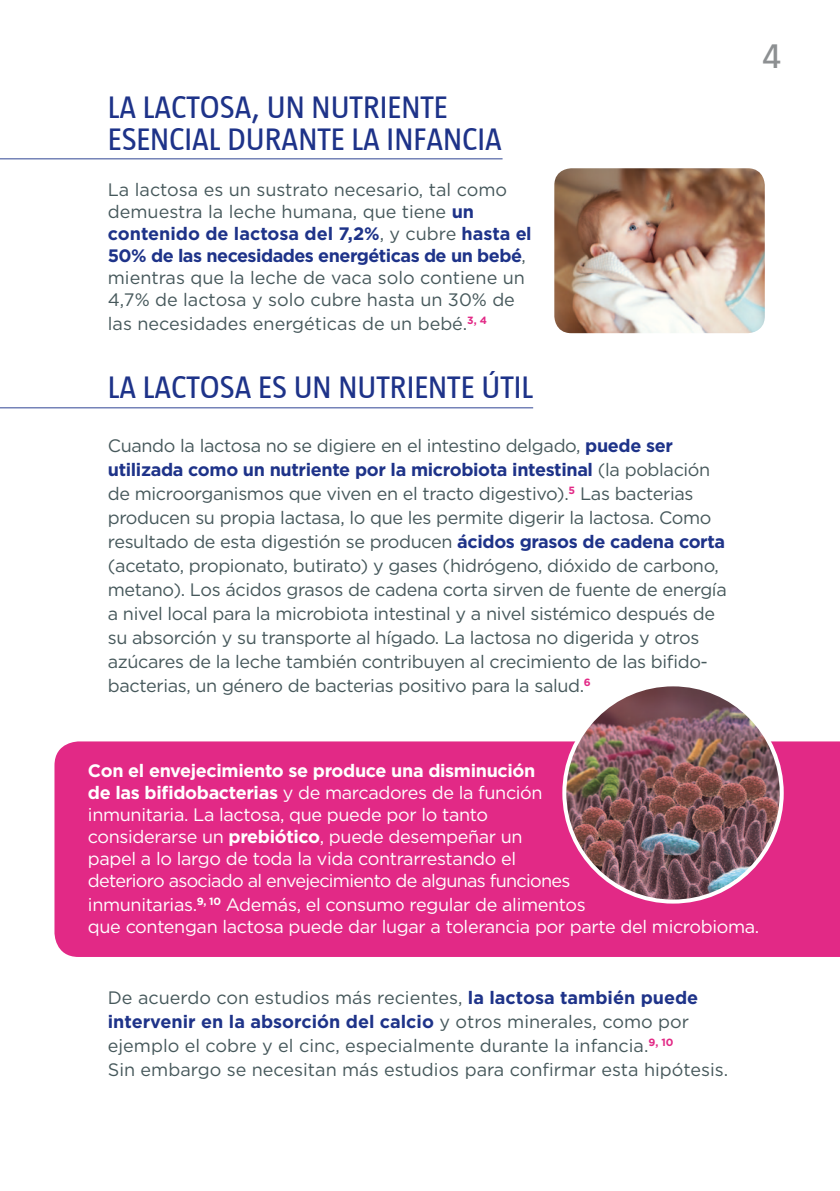
<style>
.page{position:relative;width:840px;height:1191px;background:#fff}
.page>*{position:absolute;margin:0;border:0;box-sizing:border-box;transform-origin:0 0}
.t1{font:36px "Taz";color:#8d9092}
.t2{font:32px/32px "Taz";color:#1e3389}
.t3{font:18px/24px "Gotham";letter-spacing:-.02em;color:#46585b}
.t4{font:18px/22px "Gotham";color:#46585b}
.t5{font:18px/22px "Gotham";letter-spacing:-.02em;color:#fff}
.s1{font-weight:700;color:#1e3389}
.s2{font-weight:700}
</style>
<div class="page">
<hr style="left:0;top:158px;width:502px;height:1px;background:#304594">
<hr style="left:0;top:407px;width:533px;height:1px;background:#304594">
<div style="left:54px;top:741px;width:785px;height:216px;background:#e22986"></div>
<img style="left:564px;top:684px;width:217px;height:217px;border-radius:109px">
<img style="left:554px;top:168px;width:210px;height:165px">
<h2 class="t2" style="left:108px;top:91px;width:395px">LA LACTOSA, UN NUTRIENTE<br>ESENCIAL DURANTE LA INFANCIA</h2>
<p class="t4" style="left:108px;top:178px;width:425px">La lactosa es un sustrato necesario, tal como demuestra la leche humana, que tiene <span class="s1">un contenido de lactosa del 7,2%</span>, y cubre <span class="s1">hasta el 50% de las necesidades energéticas de un bebé</span>, mientras que la leche de vaca solo contiene un 4,7% de lactosa y solo cubre hasta un 30% de</p>
<p class="t4" style="left:108px;top:312px;width:380px">las necesidades energéticas de un bebé.<sup>3,</sup> <sup>4</sup></p>
<h2 class="t2" style="left:108px;top:371px;width:52px">LA LACTOSA</h2>
<h2 class="t2" style="left:258px;top:371px;width:96px">ESUNNUTRIENTE</h2>
<h2 class="t2" style="left:481px;top:371px;width:31px">ÚTIL</h2>
<p class="t3" style="left:108px;top:433px;width:620px">Cuando la lactosa no se digiere en el intestino delgado, <span class="s1">puede ser utilizada como un nutriente por la microbiota intestinal</span> (la población de microorganismos que viven en el tracto digestivo).<sup>5</sup> Las bacterias producen su propia lactasa, lo que les permite digerir la lactosa. Como resultado de esta digestión se producen <span class="s1">ácidos grasos de cadena corta </span>(acetato, propionato, butirato) y gases (hidrógeno, dióxido de carbono, metano). Los ácidos grasos de cadena corta sirven de fuente de energía a nivel local para la microbiota intestinal y a nivel sistémico después de su absorción y su transporte al hígado. La lactosa no digerida y otros azúcares de la leche también contribuyen al crecimiento de las bifido&shy;bacterias, un género de bacterias positivo para la salud.<sup>6</sup></p>
<h1 class="t1" style="left:762px;top:37px;width:20px">4</h1>
<p class="t5" style="left:88px;top:759px;width:483px"><span class="s2">Con el envejecimiento se produce una disminución<br>de las bifidobacterias</span> y de marcadores de la función inmunitaria. La lactosa, que puede por lo tanto considerarse un <span class="s2">prebiótico</span>, puede desempeñar un papel a lo largo de toda la vida contrarrestando el deterioro asociado al envejecimiento de algunas funciones</p>
<p class="t5" style="left:88px;top:893px;width:672px">inmunitarias.<sup>9,</sup> <sup>10</sup> Además, el consumo regular de alimentos<br>que contengan lactosa puede dar lugar a tolerancia por parte del microbioma.</p>
<p class="t4" style="left:108px;top:985px;width:621px;line-height:24px">De acuerdo con estudios más recientes, <span class="s1">la lactosa también puede intervenir en la absorción del calcio</span> y otros minerales, como por ejemplo el cobre y el cinc, especialmente durante la infancia.<sup>9,</sup> <sup>10<br></sup>Sin embargo se necesitan más estudios para confirmar esta hipótesis.</p>
</div>
